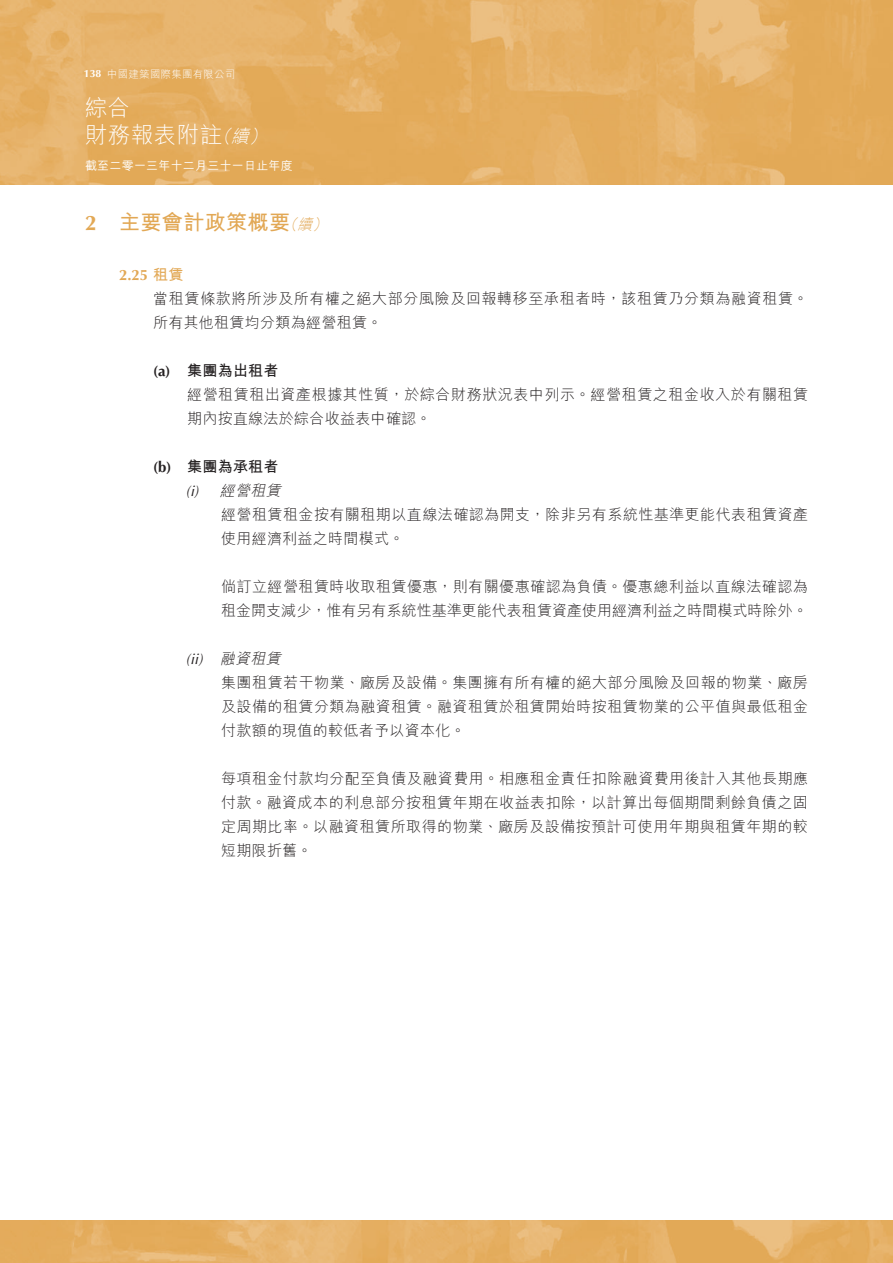
<style>
.page{position:relative;width:893px;height:1263px;background:#fff}
.page>*{position:absolute;margin:0;border:0;box-sizing:border-box;transform-origin:0 0}
.t1{font:22.5px/27px "M Hei HK Light B5 pc H";letter-spacing:.02em;color:#fff}
.t2{font:21px "M Hei HK Bold B5 pc H";letter-spacing:.02em;color:#e2a855}
.t3{font:15px/24px "M Hei HK Light B5 pc H";letter-spacing:.03em;color:#231f20}
.t4{font:15px/24px "M Hei HK Light B5 pc H";letter-spacing:.005em;color:#231f20}
.t5{font:15px "M Hei HK Bold B5 pc H";letter-spacing:.02em;color:#231f20}
.t6{font:italic 15px "Optima LT Std";color:#231f20}
.t7{font:700 15px "Optima LT Std";color:#e2a855}
.t8{font:12px "M Hei HK Medium B5 pc H";letter-spacing:.02em;color:#fff}
.t9{font:10.5px "M Hei HK Light B5 pc H";letter-spacing:.02em;color:#fff}
.s1{font-family:"Optima LT Std";font-weight:700}
.s2{font-style:italic;font-size:18px}
.s3{font-family:"M Hei HK Light B5 pc H";font-style:italic;font-size:15px}
.s4{font-family:"M Hei HK Bold B5 pc H";font-weight:400}
.s5{font-family:"Optima LT Std";font-style:italic}
.s6{font-style:italic}
.s7{font-family:"M Hei HK Light B5 pc H"}
</style>
<div class="page">
<img style="left:0;top:1220px;width:893px;height:43px">
<img style="left:0;top:0;width:893px;height:185px">
<p class="t9" style="left:84px;top:70px;width:153px"><span class="s1">138</span> 中國建築國際集團有限公司</p>
<h1 class="t1" style="left:85px;top:97px;width:187px">綜合<br>財務報表附註<span class="s2">（續）</span></h1>
<p class="t8" style="left:85px;top:161px;width:209px">截至二零一三年十二月三十一日止年度</p>
<h2 class="t2" style="left:85px;top:214px;width:247px"><span class="s1">2</span> 主要會計政策概要<span class="s3">（續）</span></h2>
<p class="t7" style="left:119px;top:268px;width:66px">2.25 <span class="s4">租賃</span></p>
<p class="t3" style="left:153px;top:288px;width:656px">當租賃條款將所涉及所有權之絕大部分風險及回報轉移至承租者時，該租賃乃分類為融資租賃。所有其他租賃均分類為經營租賃。</p>
<p class="t5" style="left:153px;top:364px;width:127px"><span class="s1">(a)</span> 集團為出租者</p>
<p class="t3" style="left:187px;top:384px;width:623px">經營租賃租出資產根據其性質，於綜合財務狀況表中列示。經營租賃之租金收入於有關租賃期內按直線法於綜合收益表中確認。</p>
<p class="t5" style="left:153px;top:460px;width:127px"><span class="s1">(b)</span> 集團為承租者</p>
<p class="t3" style="left:221px;top:480px;width:588px;text-indent:-35px"><span class="s5">(i)</span> <span class="s6">經營租賃<br></span>經營租賃租金按有關租期以直線法確認為開支，除非另有系統性基準更能代表租賃資產使用經濟利益之時間模式。</p>
<p class="t4" style="left:221px;top:576px;width:588px">倘訂立經營租賃時收取租賃優惠，則有關優惠確認為負債。優惠總利益以直線法確認為租金開支減少，惟有另有系統性基準更能代表租賃資產使用經濟利益之時間模式時除外。</p>
<p class="t6" style="left:186px;top:652px;width:99px">(ii) <span class="s7">融資租賃</span></p>
<p class="t3" style="left:221px;top:672px;width:588px;text-align:justify">集團租賃若干物業、廠房及設備。集團擁有所有權的絕大部分風險及回報的物業、廠房及設備的租賃分類為融資租賃。融資租賃於租賃開始時按租賃物業的公平值與最低租金付款額的現值的較低者予以資本化。</p>
<p class="t3" style="left:221px;top:768px;width:588px;text-align:justify">每項租金付款均分配至負債及融資費用。相應租金責任扣除融資費用後計入其他長期應付款。融資成本的利息部分按租賃年期在收益表扣除，以計算出每個期間剩餘負債之固定周期比率。以融資租賃所取得的物業、廠房及設備按預計可使用年期與租賃年期的較短期限折舊。</p>
</div>
